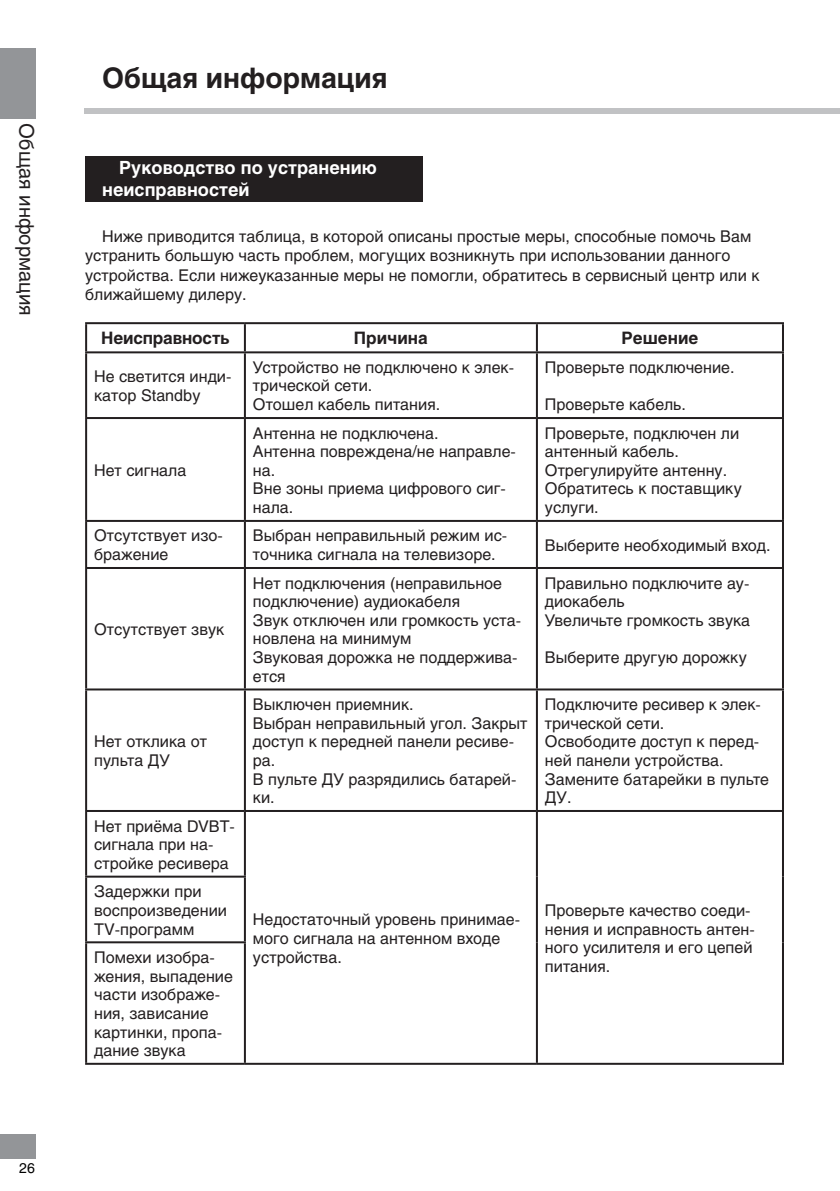
<style>
.page{position:relative;width:840px;height:1191px;background:#fff}
.page>*{position:absolute;margin:0;border:0;box-sizing:border-box;transform-origin:0 0}
.t1{font:700 28px "Helios";color:#231f20}
.t2{font:20px "Helios";color:#231f20}
.t3{font:700 18px/21.6px "Helios";color:#fff}
.text_rus{font:700 17px "Helios";letter-spacing:-.005em;color:#231f20}
.fortable_new{font:16px/18.6px "Helios";color:#231f20}
.russian_new{font:16px/19.2px "Helios";color:#231f20}
.t4{font:14px "Helios";color:#000}
</style>
<div class="page">
<div style="left:84px;top:108px;width:755px;height:5px;background:#c1c2c4"></div>
<div style="left:0;top:48px;width:35px;height:71px;background:#939598"></div>
<div style="left:0;top:1134px;width:35px;height:24px;background:#939598"></div>
<div style="left:85px;top:156px;width:337px;height:45px;background:#231f20"></div>
<hr style="left:85px;top:322px;width:160px;height:2px;background:#231f20">
<hr style="left:85px;top:324px;width:2px;height:27px;background:#231f20">
<hr style="left:245px;top:322px;width:291px;height:2px;background:#231f20">
<hr style="left:244px;top:324px;width:2px;height:27px;background:#231f20">
<hr style="left:536px;top:322px;width:247px;height:2px;background:#231f20">
<hr style="left:535px;top:324px;width:2px;height:27px;background:#231f20">
<hr style="left:781px;top:324px;width:2px;height:27px;background:#231f20">
<hr style="left:85px;top:351px;width:160px;height:2px;background:#231f20">
<hr style="left:85px;top:353px;width:2px;height:64px;background:#231f20">
<hr style="left:245px;top:351px;width:291px;height:2px;background:#231f20">
<hr style="left:244px;top:353px;width:2px;height:64px;background:#231f20">
<hr style="left:536px;top:351px;width:247px;height:2px;background:#231f20">
<hr style="left:535px;top:353px;width:2px;height:64px;background:#231f20">
<hr style="left:781px;top:353px;width:2px;height:64px;background:#231f20">
<hr style="left:85px;top:417px;width:160px;height:2px;background:#231f20">
<hr style="left:85px;top:419px;width:2px;height:101px;background:#231f20">
<hr style="left:245px;top:417px;width:291px;height:2px;background:#231f20">
<hr style="left:244px;top:419px;width:2px;height:101px;background:#231f20">
<hr style="left:536px;top:417px;width:247px;height:2px;background:#231f20">
<hr style="left:535px;top:419px;width:2px;height:101px;background:#231f20">
<hr style="left:781px;top:419px;width:2px;height:101px;background:#231f20">
<hr style="left:85px;top:520px;width:160px;height:2px;background:#231f20">
<hr style="left:85px;top:522px;width:2px;height:45px;background:#231f20">
<hr style="left:245px;top:520px;width:291px;height:2px;background:#231f20">
<hr style="left:244px;top:522px;width:2px;height:45px;background:#231f20">
<hr style="left:536px;top:520px;width:247px;height:2px;background:#231f20">
<hr style="left:535px;top:522px;width:2px;height:45px;background:#231f20">
<hr style="left:781px;top:522px;width:2px;height:45px;background:#231f20">
<hr style="left:85px;top:567px;width:160px;height:2px;background:#231f20">
<hr style="left:85px;top:569px;width:2px;height:119px;background:#231f20">
<hr style="left:245px;top:567px;width:291px;height:2px;background:#231f20">
<hr style="left:244px;top:569px;width:2px;height:119px;background:#231f20">
<hr style="left:536px;top:567px;width:247px;height:2px;background:#231f20">
<hr style="left:535px;top:569px;width:2px;height:119px;background:#231f20">
<hr style="left:781px;top:569px;width:2px;height:119px;background:#231f20">
<hr style="left:85px;top:688px;width:160px;height:2px;background:#231f20">
<hr style="left:85px;top:690px;width:2px;height:120px;background:#231f20">
<hr style="left:245px;top:688px;width:291px;height:2px;background:#231f20">
<hr style="left:244px;top:690px;width:2px;height:120px;background:#231f20">
<hr style="left:536px;top:688px;width:247px;height:2px;background:#231f20">
<hr style="left:535px;top:690px;width:2px;height:120px;background:#231f20">
<hr style="left:781px;top:690px;width:2px;height:120px;background:#231f20">
<hr style="left:85px;top:810px;width:160px;height:2px;background:#231f20">
<hr style="left:85px;top:812px;width:2px;height:63px;background:#231f20">
<hr style="left:245px;top:810px;width:291px;height:2px;background:#231f20">
<hr style="left:244px;top:812px;width:2px;height:63px;background:#231f20">
<hr style="left:536px;top:810px;width:247px;height:2px;background:#231f20">
<hr style="left:535px;top:812px;width:2px;height:64px;background:#231f20">
<hr style="left:781px;top:812px;width:2px;height:64px;background:#231f20">
<hr style="left:85px;top:875px;width:161px;height:2px;background:#231f20">
<hr style="left:85px;top:877px;width:2px;height:64px;background:#231f20">
<hr style="left:244px;top:877px;width:2px;height:64px;background:#231f20">
<hr style="left:535px;top:876px;width:2px;height:66px;background:#231f20">
<hr style="left:781px;top:876px;width:2px;height:66px;background:#231f20">
<hr style="left:85px;top:941px;width:161px;height:2px;background:#231f20">
<hr style="left:85px;top:943px;width:2px;height:119px;background:#231f20">
<hr style="left:244px;top:943px;width:2px;height:119px;background:#231f20">
<hr style="left:535px;top:942px;width:2px;height:120px;background:#231f20">
<hr style="left:781px;top:942px;width:2px;height:120px;background:#231f20">
<hr style="left:85px;top:1062px;width:160px;height:2px;background:#231f20">
<hr style="left:245px;top:1062px;width:291px;height:2px;background:#231f20">
<hr style="left:536px;top:1062px;width:247px;height:2px;background:#231f20">
<p class="t2" style="left:38px;top:123px;width:194px;rotate:90deg">Общая информация</p>
<p class="t4" style="left:19px;top:1159px;width:17px">26</p>
<p class="t1" style="left:102px;top:62px;width:286px">Общая информация</p>
<p class="t3" style="left:102px;top:157px;width:276px;text-indent:17px">Руководство по устранению неисправностей</p>
<p class="russian_new" style="left:85px;top:227px;width:675px;text-indent:17px">Ниже приводится таблица, в которой описаны простые меры, способные помочь Вам устранить большую часть проблем, могущих возникнуть при использовании данного устройства. Если нижеуказанные меры не помогли, обратитесь в сервисный центр или к ближайшему дилеру.</p>
<p class="text_rus" style="left:101px;top:328px;width:130px">Неисправность</p>
<p class="text_rus" style="left:354px;top:328px;width:75px">Причина</p>
<p class="text_rus" style="left:621px;top:328px;width:78px">Решение</p>
<p class="fortable_new" style="left:94px;top:367px;width:139px">Не светится инди&shy;катор Standby</p>
<p class="fortable_new" style="left:253px;top:358px;width:262px">Устройство не подключено к элек&shy;трической сети.</p>
<p class="fortable_new" style="left:544px;top:358px;width:191px">Проверьте подключение.</p>
<p class="fortable_new" style="left:544px;top:395px;width:142px">Проверьте кабель.</p>
<p class="fortable_new" style="left:253px;top:395px;width:189px">Отошел кабель питания.</p>
<p class="fortable_new" style="left:94px;top:460px;width:94px">Нет сигнала</p>
<p class="fortable_new" style="left:253px;top:423px;width:187px">Антенна не подключена.</p>
<p class="fortable_new" style="left:253px;top:442px;width:264px">Антенна повреждена/не направле&shy;на.</p>
<p class="fortable_new" style="left:253px;top:479px;width:254px">Вне зоны приема цифрового сиг&shy;нала.</p>
<p class="fortable_new" style="left:544px;top:423px;width:196px">Проверьте, подключен ли антенный кабель.</p>
<p class="fortable_new" style="left:544px;top:460px;width:184px">Отрегулируйте антенну.</p>
<p class="fortable_new" style="left:544px;top:479px;width:198px">Обратитесь к поставщику услуги.</p>
<p class="fortable_new" style="left:94px;top:526px;width:130px">Отсутствует изо&shy;бражение</p>
<p class="fortable_new" style="left:253px;top:526px;width:256px">Выбран неправильный режим ис&shy;точника сигнала на телевизоре.</p>
<p class="fortable_new" style="left:544px;top:535px;width:227px">Выберите необходимый вход.</p>
<p class="fortable_new" style="left:94px;top:620px;width:132px">Отсутствует звук</p>
<p class="fortable_new" style="left:94px;top:732px;width:114px">Нет отклика от пульта ДУ</p>
<p class="fortable_new" style="left:94px;top:816px;width:142px">Нет приёма DVBT&shy;сигнала при на&shy;стройке ресивера</p>
<p class="fortable_new" style="left:94px;top:882px;width:134px">Задержки при воспроизведении<br>TV-программ</p>
<p class="fortable_new" style="left:94px;top:948px;width:140px">Помехи изобра&shy;жения, выпадение части изображе&shy;ния, зависание картинки, пропа&shy;дание звука</p>
<p class="fortable_new" style="left:253px;top:573px;width:250px">Нет подключения (неправильное подключение) аудиокабеля</p>
<p class="fortable_new" style="left:253px;top:610px;width:270px">Звук отключен или громкость уста&shy;новлена на минимум</p>
<p class="fortable_new" style="left:253px;top:648px;width:266px">Звуковая дорожка не поддержива&shy;ется</p>
<p class="fortable_new" style="left:253px;top:695px;width:162px">Выключен приемник.</p>
<p class="fortable_new" style="left:253px;top:713px;width:276px">Выбран неправильный угол. Закрыт доступ к передней панели ресиве&shy;ра.</p>
<p class="fortable_new" style="left:253px;top:769px;width:265px">В пульте ДУ разрядились батарей&shy;ки.</p>
<p class="fortable_new" style="left:544px;top:573px;width:206px">Правильно подключите ау&shy;диокабель</p>
<p class="fortable_new" style="left:544px;top:610px;width:207px">Увеличьте громкость звука</p>
<p class="fortable_new" style="left:544px;top:648px;width:203px">Выберите другую дорожку</p>
<p class="fortable_new" style="left:544px;top:695px;width:217px">Подключите ресивер к элек&shy;трической сети.</p>
<p class="fortable_new" style="left:544px;top:732px;width:216px">Освободите доступ к перед&shy;ней панели устройства.</p>
<p class="fortable_new" style="left:544px;top:769px;width:225px">Замените батарейки в пульте<br>ДУ.</p>
<p class="fortable_new" style="left:253px;top:910px;width:268px">Недостаточный уровень принимае&shy;мого сигнала на антенном входе устройства.</p>
<p class="fortable_new" style="left:544px;top:901px;width:211px">Проверьте качество соеди&shy;нения и исправность антен&shy;ного усилителя и его цепей питания.</p>
</div>
